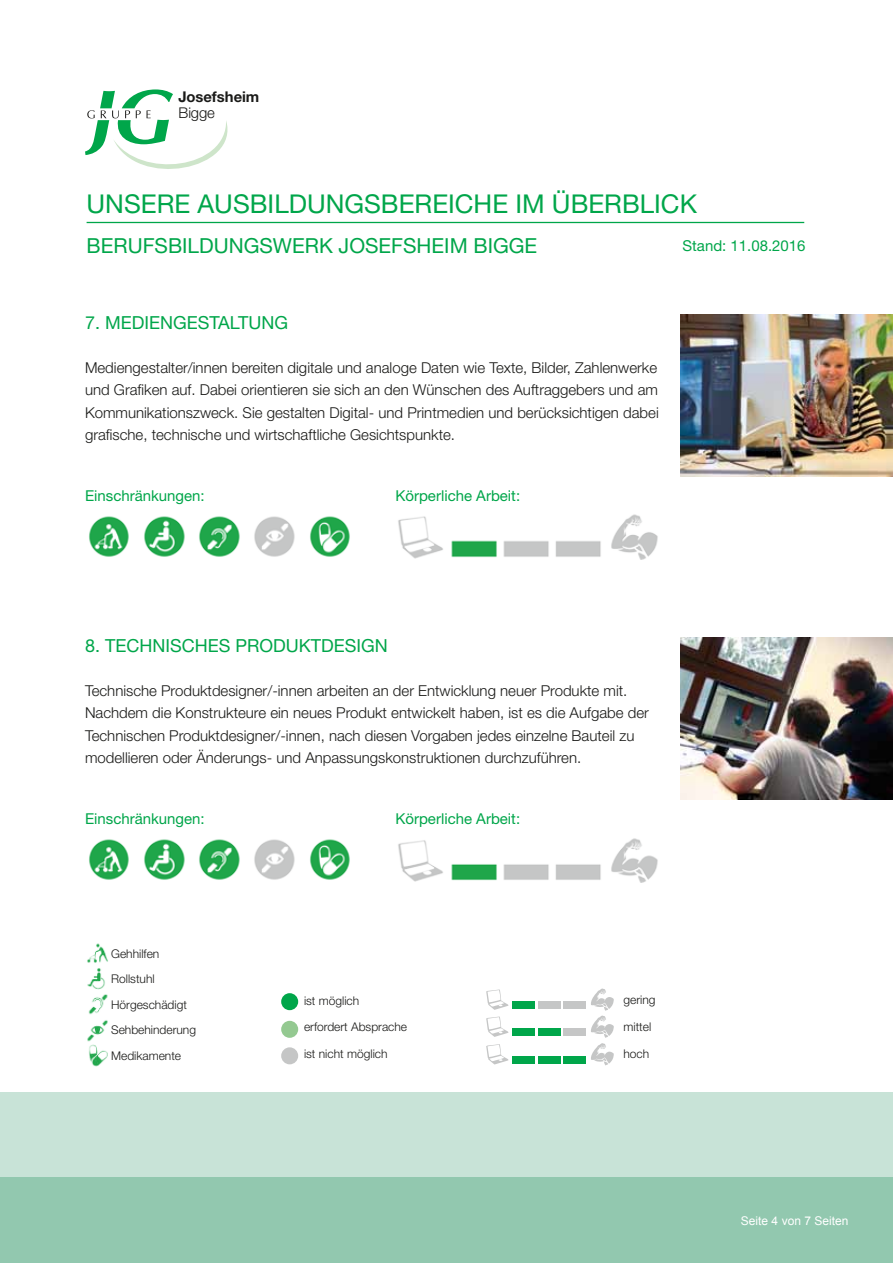
<style>
.page{position:relative;width:893px;height:1263px;background:#fff}
.page>*{position:absolute;margin:0;border:0;box-sizing:border-box;transform-origin:0 0}
.t1{font:25.95px "Helvetica Neue";color:#00a64a}
.t2{font:20.7px "Helvetica Neue";color:#00a64a}
.t3{font:18px "Helvetica Neue";color:#00a64a}
.t4{font:300 15px/22.5px "Helvetica Neue";color:#1a1a18;text-align:justify}
.t5{font:15px "Helvetica Neue";color:#00a64a}
.t6{font:700 14.85px "Helvetica Neue";letter-spacing:-.005em;color:#1a1a18}
.t7{font:300 14.85px "Helvetica Neue";letter-spacing:-.01em;color:#1a1a18}
.t8{font:300 12px/25.5px "Helvetica Neue";color:#1a1a18}
.t9{font:12px "Arial";color:#fff}
</style>
<div class="page">
<svg style="left:85px;top:89px;width:143px;height:80px"></svg>
<div style="left:0;top:1178px;width:893px;height:85px;background:#92c8af"></div>
<div style="left:0;top:1093px;width:893px;height:85px;background:#c8e3d7"></div>
<hr style="left:87px;top:222px;width:717px;height:1px;background:#00a64a">
<img style="left:680px;top:315px;width:213px;height:161px">
<img style="left:680px;top:638px;width:213px;height:161px">
<div style="left:281px;top:993px;width:17px;height:17px;background:#00a64a;border-radius:50%"></div>
<div style="left:281px;top:1047px;width:17px;height:17px;background:#c5c6c6;border-radius:50%"></div>
<div style="left:281px;top:1021px;width:17px;height:17px;background:#94c991;border-radius:50%"></div>
<div style="left:512px;top:1001px;width:23px;height:8px;background:#00a64a"></div>
<div style="left:538px;top:1001px;width:22px;height:8px;background:#c5c6c6"></div>
<div style="left:564px;top:1001px;width:22px;height:8px;background:#c5c6c6"></div>
<svg style="left:486px;top:989px;width:23px;height:21px"></svg>
<div style="left:512px;top:1028px;width:23px;height:8px;background:#00a64a"></div>
<div style="left:538px;top:1028px;width:22px;height:8px;background:#00a64a"></div>
<div style="left:564px;top:1028px;width:22px;height:8px;background:#c5c6c6"></div>
<svg style="left:486px;top:1016px;width:23px;height:21px"></svg>
<div style="left:512px;top:1056px;width:23px;height:8px;background:#00a64a"></div>
<div style="left:538px;top:1056px;width:22px;height:8px;background:#00a64a"></div>
<div style="left:564px;top:1056px;width:22px;height:8px;background:#00a64a"></div>
<svg style="left:486px;top:1044px;width:23px;height:20px"></svg>
<svg style="left:591px;top:988px;width:23px;height:77px"></svg>
<img style="left:89px;top:516px;width:40px;height:41px">
<img style="left:144px;top:516px;width:41px;height:41px">
<img style="left:199px;top:516px;width:41px;height:41px">
<img style="left:254px;top:516px;width:41px;height:41px">
<img style="left:398px;top:514px;width:260px;height:45px">
<img style="left:310px;top:516px;width:40px;height:41px">
<img style="left:89px;top:839px;width:40px;height:41px">
<img style="left:144px;top:839px;width:41px;height:41px">
<img style="left:199px;top:839px;width:41px;height:41px">
<img style="left:254px;top:839px;width:41px;height:41px">
<img style="left:398px;top:838px;width:260px;height:44px">
<img style="left:310px;top:839px;width:40px;height:41px">
<img style="left:87px;top:943px;width:21px;height:124px">
<p class="t6" style="left:179px;top:88px;width:82px">Josefsheim</p>
<p class="t7" style="left:179px;top:104px;width:38px">Bigge</p>
<h1 class="t1" style="left:87px;top:189px;width:612px">UNSERE AUSBILDU NGSBEREICHE IM ÜBERBLICK</h1>
<h2 class="t2" style="left:87px;top:233px;width:452px">BERU FSBILDU NGSWERK JOSEFSHEIM BIGGE</h2>
<p class="t5" style="left:682px;top:236px;width:125px">STAND: 11.08.2016</p>
<p class="t3" style="left:85px;top:312px;width:205px">7. M EDIENGESTALTU NG</p>
<p class="t4" style="left:85px;top:356px;width:575px">Mediengestalter/innen bereiten digitale und analoge Daten wie Texte, Bilder, Zahlenwerke und Grafiken auf. Dabei orientieren sie sich an den Wünschen des Auftraggebers und am Kommunikationszweck. Sie gestalten Digital- und Printmedien und berücksichtigen dabei grafische, technische und wirtschaftliche Gesichtspunkte.</p>
<p class="t5" style="left:85px;top:486px;width:121px">EINSCHRÄNKUNGEN:</p>
<p class="t5" style="left:395px;top:486px;width:126px">KÖRPERLICHE ARBEIT:</p>
<p class="t3" style="left:85px;top:635px;width:304px">8. TECHNISCHES PRODU KTDESIGN</p>
<p class="t4" style="left:85px;top:679px;width:565px;text-align:left">Technische Produktdesigner/-innen arbeiten an der Entwicklung neuer Produkte mit.<br>Nachdem die Konstrukteure ein neues Produkt entwickelt haben, ist es die Aufgabe der Technischen Produktdesigner/-innen, nach diesen Vorgaben jedes einzelne Bauteil zu modellieren oder Änderungs- und Anpassungskonstruktionen durchzuführen.</p>
<p class="t5" style="left:85px;top:810px;width:121px">EINSCHRÄNKUNGEN:</p>
<p class="t5" style="left:395px;top:810px;width:126px">KÖRPERLICHE ARBEIT:</p>
<p class="t8" style="left:111px;top:940px;width:86px">Gehhilfen<br>Rollstuhl<br>Hörgeschädigt<br>Sehbehinderung<br>Medikamente</p>
<p class="t8" style="left:304px;top:987px;width:57px">ist möglich</p>
<p class="t8" style="left:304px;top:1014px;width:105px">erfordert Absprache</p>
<p class="t8" style="left:304px;top:1041px;width:85px">ist nicht möglich</p>
<p class="t8" style="left:623px;top:987px;width:34px">gering</p>
<p class="t8" style="left:623px;top:1014px;width:29px">mittel</p>
<p class="t8" style="left:623px;top:1040px;width:27px">hoch</p>
<p class="t9" style="left:741px;top:1213px;width:109px">Seite 4 von 7 Seiten</p>
</div>
